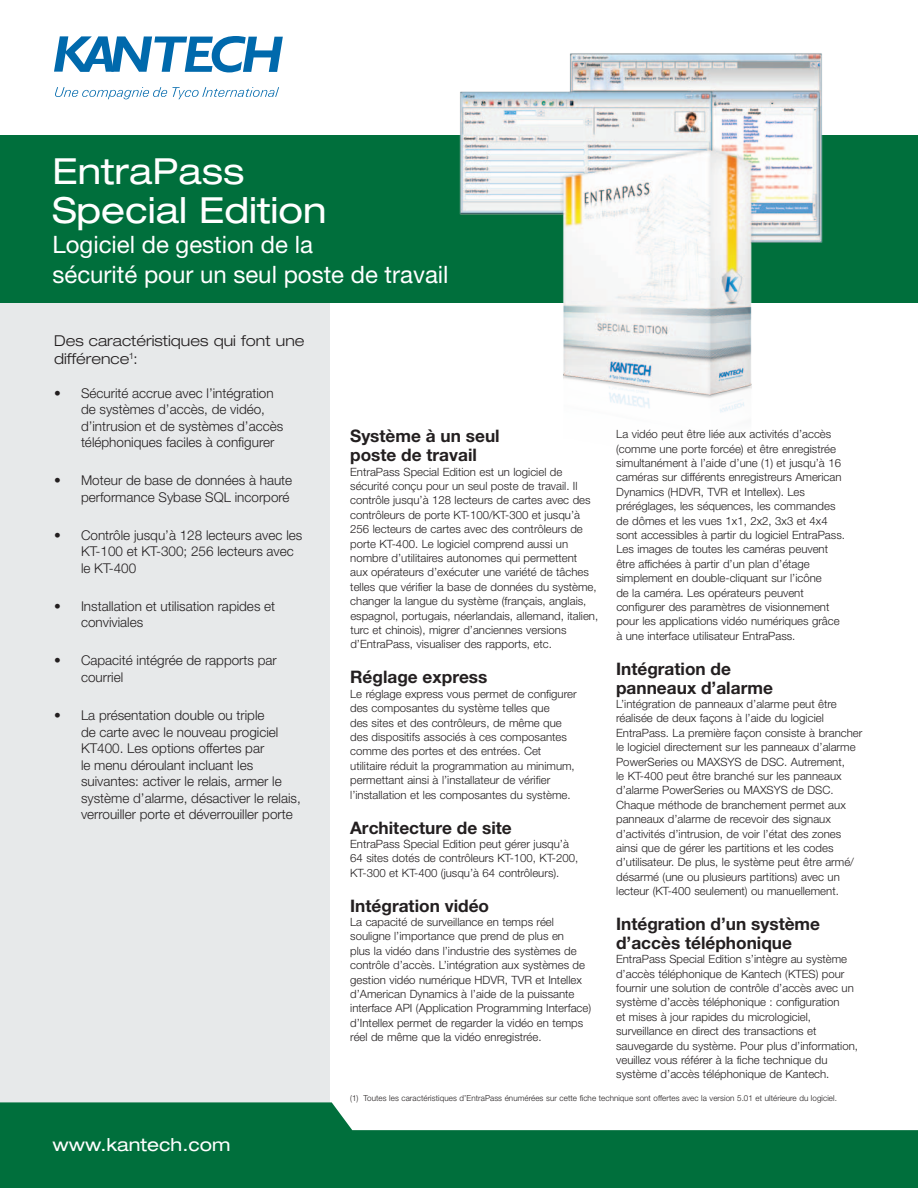
<style>
.page{position:relative;width:918px;height:1188px;background:#fff}
.page>*{position:absolute;margin:0;border:0;box-sizing:border-box;transform-origin:0 0}
.t1{font:expanded 36px/39px "Helvetica Neue LT Pro";color:#fff}
.t2{font:24px/30px "Helvetica Neue LT Pro";color:#fff}
.t3{font:expanded 18px "Helvetica Neue LT Pro";color:#fff}
.t4{font:700 17.25px/18.8px "Helvetica Neue LT Pro";color:#231f20}
.t5{font:300 expanded 15px/18px "Helvetica Neue LT Pro";color:#231f20}
.t6{font:300 13.5px/16.5px "Helvetica Neue LT Pro";color:#231f20}
.t7{font:300 11.4px/14.4px "Helvetica Neue LT Pro";color:#231f20}
.t8{font:300 8.25px "Helvetica Neue LT Pro";letter-spacing:.01em;color:#231f20}
</style>
<div class="page">
<div style="left:0;top:163px;width:329px;height:1025px;background:#e7e9ea"></div>
<div style="left:0;top:135px;width:918px;height:168px;background:#006f3c"></div>
<svg style="left:0;top:1102px;width:918px;height:86px;fill:#006f3c"></svg>
<svg style="left:55px;top:87px;width:224px;height:12px"></svg>
<svg style="left:54px;top:36px;width:229px;height:36px"></svg>
<img style="left:459px;top:53px;width:364px;height:360px">
<h1 class="t1" style="left:52px;top:152px;width:275px">EntraPass<br>Special Edition</h1>
<h2 class="t2" style="left:52px;top:229px;width:398px">Logiciel de gestion de la<br>sécurité pour un seul poste de travail</h2>
<h3 class="t5" style="left:54px;top:331px;width:252px">Des caractéristiques qui font une différence<sup>1</sup>:</h3>
<p class="t6" style="left:81px;top:384px;width:204px;text-indent:-27px">• Sécurité accrue avec l’intégration de systèmes d’accès, de vidéo, d’intrusion et de systèmes d’accès téléphoniques faciles à configurer</p>
<p class="t6" style="left:54px;top:472px;width:240px;text-align:right">• Moteur de base de données à haute performance Sybase SQL incorporé</p>
<p class="t6" style="left:81px;top:526px;width:223px;text-indent:-27px">• Contrôle jusqu’à 128 lecteurs avec les<br>KT-100 et KT-300; 256 lecteurs avec le KT-400</p>
<p class="t6" style="left:81px;top:598px;width:196px;text-indent:-27px">• Installation et utilisation rapides et conviviales</p>
<p class="t6" style="left:81px;top:652px;width:197px;text-indent:-27px">• Capacité intégrée de rapports par courriel</p>
<p class="t6" style="left:81px;top:707px;width:221px;text-indent:-27px">• La présentation double ou triple<br>de carte avec le nouveau progiciel KT400. Les options offertes par<br>le menu déroulant incluant les suivantes: activer le relais, armer le système d’alarme, désactiver le relais, verrouiller porte et déverrouiller porte</p>
<h3 class="t3" style="left:53px;top:1134px;width:179px">www.kantech.com</h3>
<p class="t7" style="left:616px;top:427px;width:230px">La vidéo peut être liée aux activités d’accès (comme une porte forcée) et être enregistrée simultanément à l’aide d’une (1) et jusqu’à 16 caméras sur différents enregistreurs American Dynamics (HDVR, TVR et Intellex). Les préréglages, les séquences, les commandes de dômes et les vues 1x1, 2x2, 3x3 et 4x4 sont accessibles à partir du logiciel EntraPass.<br>Les images de toutes les caméras peuvent être affichées à partir d’un plan d’étage simplement en double-cliquant sur l’icône<br>de la caméra. Les opérateurs peuvent configurer des paramètres de visionnement pour les applications vidéo numériques grâce à une interface utilisateur EntraPass.</p>
<h3 class="t4" style="left:616px;top:659px;width:158px">Intégration de panneaux d’alarme</h3>
<p class="t7" style="left:616px;top:696px;width:248px">L’intégration de panneaux d’alarme peut être réalisée de deux façons à l’aide du logiciel EntraPass. La première façon consiste à brancher le logiciel directement sur les panneaux d’alarme PowerSeries ou MAXSYS de DSC. Autrement,<br>le KT-400 peut être branché sur les panneaux d’alarme PowerSeries ou MAXSYS de DSC.<br>Chaque méthode de branchement permet aux panneaux d’alarme de recevoir des signaux d’activités d’intrusion, de voir l’état des zones ainsi que de gérer les partitions et les codes d’utilisateur. De plus, le système peut être armé/ désarmé (une ou plusieurs partitions) avec un lecteur (KT-400 seulement) ou manuellement.</p>
<h3 class="t4" style="left:616px;top:914px;width:206px">Intégration d’un système d’accès téléphonique</h3>
<p class="t7" style="left:616px;top:952px;width:243px">EntraPass Special Edition s’intègre au système d’accès téléphonique de Kantech (KTES) pour fournir une solution de contrôle d’accès avec un système d’accès téléphonique : configuration<br>et mises à jour rapides du micrologiciel, surveillance en direct des transactions et sauvegarde du système. Pour plus d’information, veuillez vous référer à la fiche technique du système d’accès téléphonique de Kantech.</p>
<p class="t8" style="left:350px;top:1093px;width:488px">(1) Toutes les caractéristiques d’EntraPass énumérées sur cette fiche technique sont offertes avec la version 5.01 et ultérieure du logiciel.</p>
<h3 class="t4" style="left:350px;top:427px;width:151px">Système à un seul poste de travail</h3>
<p class="t7" style="left:350px;top:464px;width:250px">EntraPass Special Edition est un logiciel de sécurité conçu pour un seul poste de travail. Il contrôle jusqu’à 128 lecteurs de cartes avec des contrôleurs de porte KT-100/KT-300 et jusqu’à 256 lecteurs de cartes avec des contrôleurs de porte KT-400. Le logiciel comprend aussi un nombre d’utilitaires autonomes qui permettent<br>aux opérateurs d’exécuter une variété de tâches telles que vérifier la base de données du système, changer la langue du système (français, anglais, espagnol, portugais, néerlandais, allemand, italien, turc et chinois), migrer d’anciennes versions d’EntraPass, visualiser des rapports, etc.</p>
<h3 class="t4" style="left:350px;top:667px;width:139px">Réglage express</h3>
<p class="t7" style="left:350px;top:686px;width:228px">Le réglage express vous permet de configurer des composantes du système telles que<br>des sites et des contrôleurs, de même que des dispositifs associés à ces composantes comme des portes et des entrées. Cet utilitaire réduit la programmation au minimum, permettant ainsi à l’installateur de vérifier l’installation et les composantes du système.</p>
<h3 class="t4" style="left:350px;top:818px;width:163px">Architecture de site</h3>
<p class="t7" style="left:350px;top:836px;width:230px">EntraPass Special Edition peut gérer jusqu’à<br>64 sites dotés de contrôleurs KT-100, KT-200,<br>KT-300 et KT-400 (jusqu’à 64 contrôleurs).</p>
<h3 class="t4" style="left:350px;top:896px;width:140px">Intégration vidéo</h3>
<p class="t7" style="left:350px;top:915px;width:243px">La capacité de surveillance en temps réel souligne l’importance que prend de plus en<br>plus la vidéo dans l’industrie des systèmes de contrôle d’accès. L’intégration aux systèmes de gestion vidéo numérique HDVR, TVR et Intellex d’American Dynamics à l’aide de la puissante interface API (Application Programming Interface) d’Intellex permet de regarder la vidéo en temps réel de même que la vidéo enregistrée.</p>
</div>
